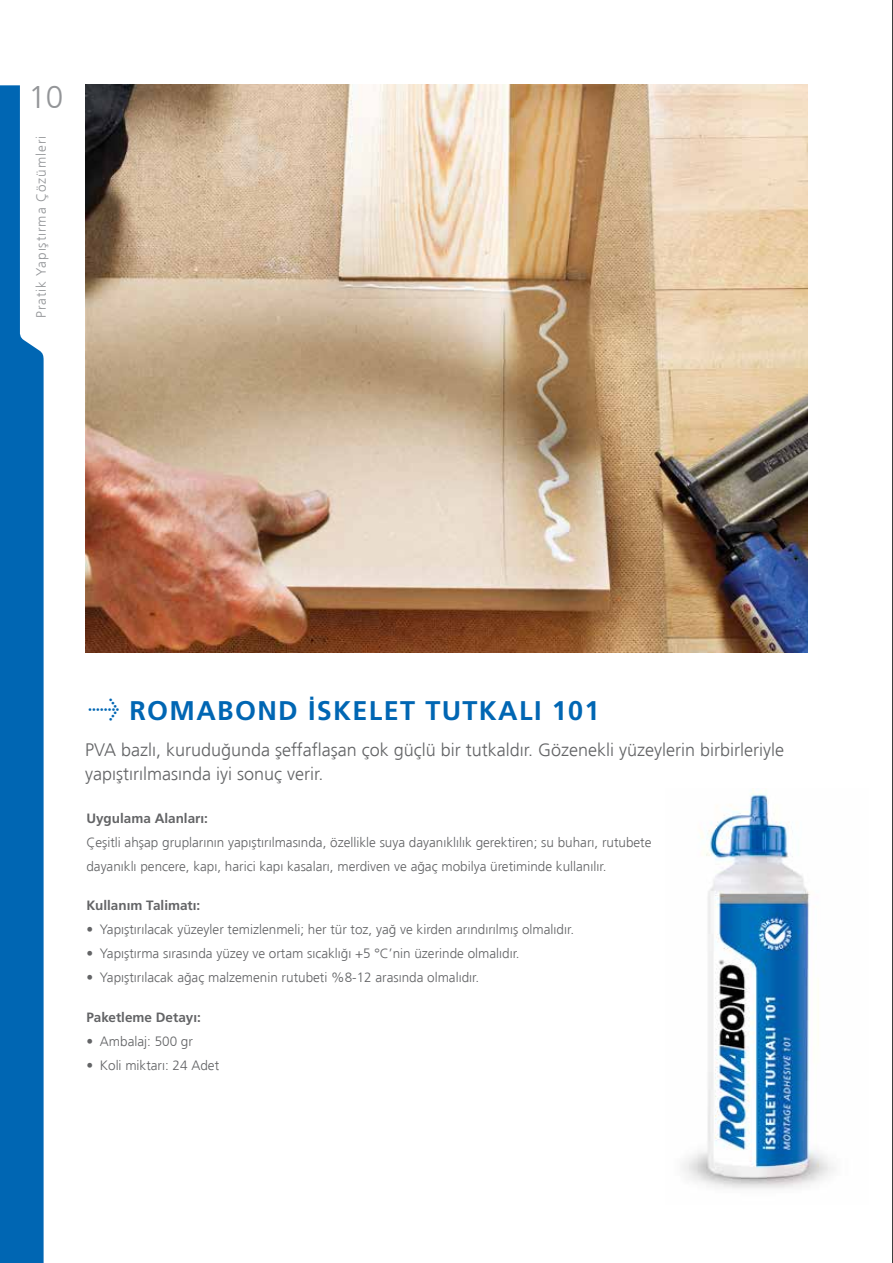
<style>
.page{position:relative;width:893px;height:1263px;background:#fff}
.page>*{position:absolute;margin:0;border:0;box-sizing:border-box;transform-origin:0 0}
.t1{font:300 31.5px "Frutiger";color:#939598}
.t2{font:27px "Frutiger Bold Tr";letter-spacing:.05em;color:#0066b3}
.t3{font:300 18px/24px "Frutiger";color:#636466}
.t4{font:300 13.5px/24px "Frutiger";color:#636466}
.t5{font:13.5px "Frutiger Bold Tr";color:#636466}
.t6{font:300 13.5px "Frutiger";letter-spacing:.07em;color:#939598}
.s1{font-family:"Meta Pro"}
</style>
<div class="page">
<img style="left:682px;top:789px;width:153px;height:400px">
<hr style="left:892px;top:0;width:1px;height:1263px;background:#000">
<img style="left:85px;top:85px;width:723px;height:567px">
<svg style="left:0;top:85px;width:44px;height:1178px;background:#1e78bc"></svg>
<h1 class="t1" style="left:28px;top:79px;width:37px">10</h1>
<p class="t6" style="left:33px;top:318px;width:184px;rotate:-90deg">Pratik Yapıştırma Çözümleri</p>
<h2 class="t2" style="left:88px;top:694px;width:513px"><span class="s1">→</span> ROMABOND İSKELET TUTKALI 101</h2>
<h3 class="t3" style="left:85px;top:738px;width:701px">PVA bazlı, kuruduğunda şeffaflaşan çok güçlü bir tutkaldır. Gözenekli yüzeylerin birbirleriyle yapıştırılmasında iyi sonuç verir.</h3>
<p class="t5" style="left:86px;top:811px;width:123px">Uygulama Alanları:</p>
<p class="t4" style="left:86px;top:831px;width:567px">Çeşitli ahşap gruplarının yapıştırılmasında, özellikle suya dayanıklılık gerektiren; su buharı, rutubete dayanıklı pencere, kapı, harici kapı kasaları, merdiven ve ağaç mobilya üretiminde kullanılır.</p>
<p class="t5" style="left:86px;top:898px;width:115px">Kullanım Talimatı:</p>
<p class="t4" style="left:86px;top:918px;width:489px">• Yapıştırılacak yüzeyler temizlenmeli; her tür toz, yağ ve kirden arındırılmış olmalıdır.</p>
<p class="t4" style="left:86px;top:942px;width:435px">• Yapıştırma sırasında yüzey ve ortam sıcaklığı +5 °C’nin üzerinde olmalıdır.</p>
<p class="t4" style="left:86px;top:966px;width:394px">• Yapıştırılacak ağaç malzemenin rutubeti %8-12 arasında olmalıdır.</p>
<p class="t5" style="left:86px;top:1009px;width:116px">Paketleme Detayı:</p>
<p class="t4" style="left:86px;top:1029px;width:108px">• Ambalaj: 500 gr</p>
<p class="t4" style="left:86px;top:1053px;width:134px">• Koli miktarı: 24 Adet</p>
</div>
